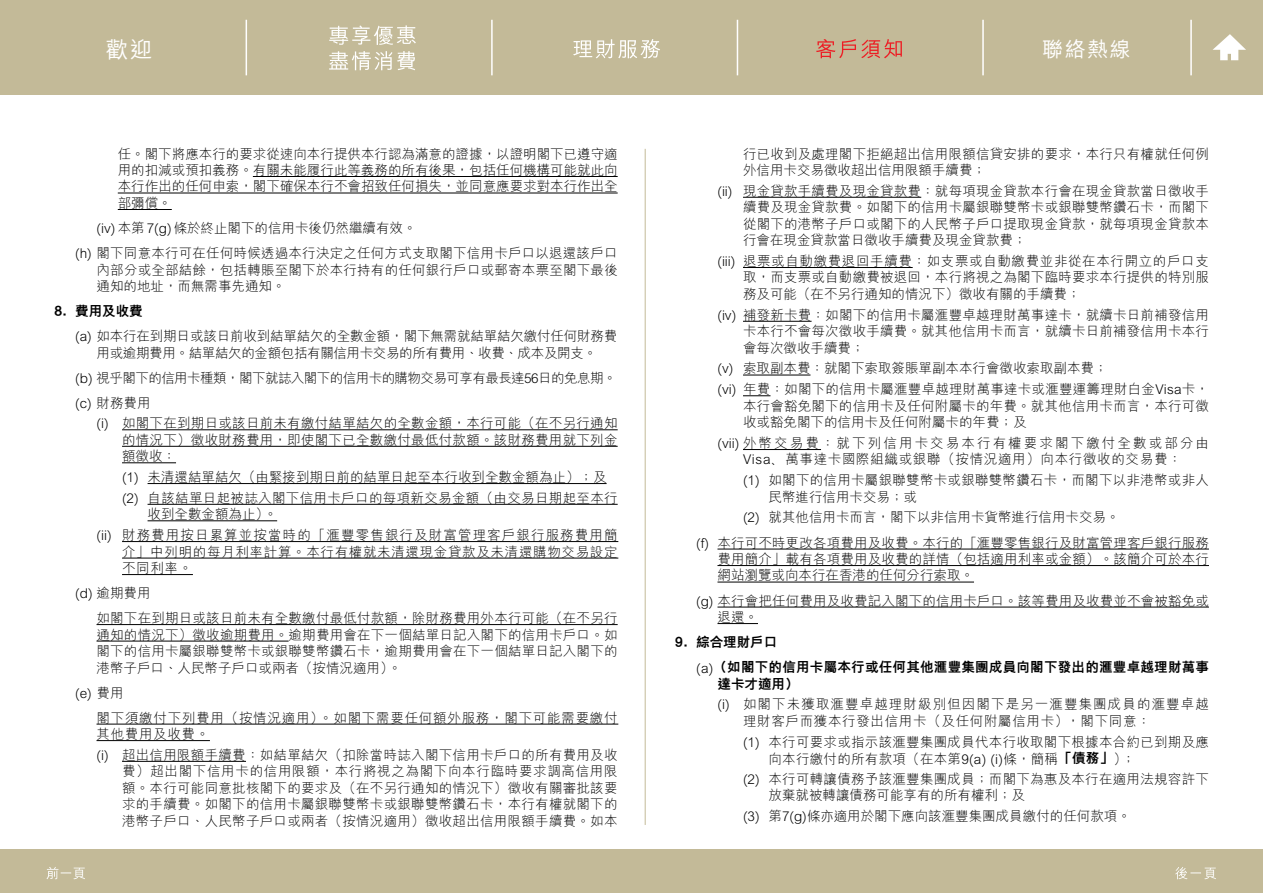
<style>
.page{position:relative;width:1263px;height:893px;background:#fff}
.page>*{position:absolute;margin:0;border:0;box-sizing:border-box;transform-origin:0 0}
.t1{font:500 22.5px "M Hei H Kfor HSBC";color:#fff}
.t2{font:500 21px "M Hei H Kfor HSBC";color:#fff}
.t3{font:300 13.5px/16.5px "M Hei H Kfor HSBC";letter-spacing:.015em;color:#000}
.t4{font:300 13.5px/20.7px "M Hei H Kfor HSBC";letter-spacing:.08em;color:#000}
.t5{font:300 13.5px/16.5px "M Hei H Kfor HSBC";letter-spacing:-.01em;color:#000;text-align:center}
.t6{font:300 13.5px/16.5px "M Hei H Kfor HSBC";letter-spacing:.105em;color:#000;text-align:center}
.t7{font:800 13.5px/25px "M Hei H Kfor HSBC";letter-spacing:.02em;color:#000}
.t8{font:300 13.5px/25px "M Hei H Kfor HSBC";letter-spacing:-.04em;color:#000}
.t9{font:300 13.5px/25px "M Hei H Kfor HSBC";letter-spacing:.055em;color:#000}
.t10{font:300 13.5px/16.5px "M Hei H Kfor HSBC";letter-spacing:.05em;color:#000}
.s1{font-weight:300}
.s2{font-weight:800}
</style>
<div class="page">
<hr style="left:645px;top:149px;width:1px;height:676px;background:#c3ba98">
<div style="left:0;top:0;width:1263px;height:95px;background:#c3ba98"></div>
<div style="left:0;top:849px;width:1263px;height:44px;background:#c3ba98"></div>
<hr style="left:246px;top:20px;width:1px;height:55px;background:#fff">
<hr style="left:491px;top:20px;width:2px;height:55px;background:#fff">
<hr style="left:737px;top:20px;width:1px;height:55px;background:#fff">
<hr style="left:982px;top:20px;width:2px;height:55px;background:#fff">
<hr style="left:1190px;top:20px;width:2px;height:55px;background:#fff">
<svg style="left:329px;top:51px;width:86px;height:19px"></svg>
<svg style="left:329px;top:25px;width:87px;height:20px"></svg>
<svg style="left:573px;top:39px;width:87px;height:20px"></svg>
<svg style="left:816px;top:39px;width:86px;height:19px"></svg>
<svg style="left:1213px;top:34px;width:33px;height:26px"></svg>
<svg style="left:47px;top:867px;width:38px;height:12px"></svg>
<svg style="left:1175px;top:867px;width:41px;height:12px"></svg>
<hr style="left:253px;top:176px;width:365px;height:1px;background:#000">
<hr style="left:118px;top:193px;width:500px;height:1px;background:#000">
<hr style="left:118px;top:209px;width:54px;height:1px;background:#000">
<hr style="left:122px;top:429px;width:496px;height:1px;background:#000">
<hr style="left:122px;top:446px;width:496px;height:1px;background:#000">
<hr style="left:122px;top:462px;width:54px;height:1px;background:#000">
<hr style="left:148px;top:483px;width:459px;height:1px;background:#000">
<hr style="left:148px;top:504px;width:470px;height:1px;background:#000">
<hr style="left:148px;top:520px;width:129px;height:1px;background:#000">
<hr style="left:122px;top:541px;width:496px;height:1px;background:#000">
<hr style="left:122px;top:558px;width:496px;height:1px;background:#000">
<hr style="left:122px;top:574px;width:71px;height:1px;background:#000">
<hr style="left:97px;top:624px;width:521px;height:1px;background:#000">
<hr style="left:97px;top:641px;width:192px;height:1px;background:#000">
<hr style="left:97px;top:724px;width:521px;height:1px;background:#000">
<hr style="left:97px;top:740px;width:113px;height:1px;background:#000">
<hr style="left:122px;top:761px;width:124px;height:1px;background:#000">
<hr style="left:743px;top:197px;width:178px;height:1px;background:#000">
<hr style="left:743px;top:267px;width:170px;height:1px;background:#000">
<hr style="left:743px;top:321px;width:68px;height:1px;background:#000">
<hr style="left:743px;top:375px;width:67px;height:1px;background:#000">
<svg style="left:743px;top:395px;width:27px;height:1px"></svg>
<hr style="left:743px;top:449px;width:78px;height:1px;background:#000">
<hr style="left:717px;top:549px;width:492px;height:1px;background:#000">
<hr style="left:717px;top:565px;width:492px;height:1px;background:#000">
<hr style="left:717px;top:582px;width:257px;height:1px;background:#000">
<hr style="left:717px;top:607px;width:492px;height:1px;background:#000">
<hr style="left:717px;top:623px;width:41px;height:1px;background:#000">
<h1 class="t1" style="left:106px;top:33px;width:48px">歡迎</h1>
<h2 class="t2" style="left:1042px;top:34px;width:90px">聯絡熱線</h2>
<p class="t3" style="left:118px;top:145px;width:501px;text-align:justify">任。閣下將應本行的要求從速向本行提供本行認為滿意的證據，以證明閣下已遵守適用的扣減或預扣義務。有關未能履行此等義務的所有後果，包括任何機構可能就此向本行作出的任何申索，閣下確保本行不會招致任何損失，並同意應要求對本行作出全部彌償。</p>
<p class="t3" style="left:75px;top:215px;width:544px;line-height:25px;text-indent:21px">(iv) 本第 7(g) 條於終止閣下的信用卡後仍然繼續有效。<br>(h) 閣下同意本行可在任何時候透過本行決定之任何方式支取閣下信用卡戶口以退還該戶口</p>
<p class="t3" style="left:97px;top:261px;width:523px">內部分或全部結餘，包括轉賬至閣下於本行持有的任何銀行戶口或郵寄本票至閣下最後通知的地址，而無需事先通知。</p>
<p class="t7" style="left:54px;top:298px;width:90px">8. 費用及收費</p>
<p class="t5" style="left:75px;top:328px;width:544px">(a) 如本行在到期日或該日前收到結單結欠的全數金額，閣下無需就結單結欠繳付任何財務費用或逾期費用。結單結欠的金額包括有關信用卡交易的所有費用、收費、成本及開支。</p>
<p class="t8" style="left:75px;top:365px;width:543px">(b) 視乎閣下的信用卡種類，閣下就誌入閣下的信用卡的購物交易可享有最長達56日的免息期。(c) 財務費用</p>
<p class="t3" style="left:122px;top:415px;width:497px;text-align:justify;text-indent:-26px">(i) 如閣下在到期日或該日前未有繳付結單結欠的全數金額，本行可能（在不另行通知的情況下）徵收財務費用，即使閣下已全數繳付最低付款額。該財務費用就下列金額徵收：</p>
<p class="t3" style="left:122px;top:466px;width:497px;line-height:20.7px">(1) 未清還結單結欠（由緊接到期日前的結單日起至本行收到全數金額為止）；及(2) 自該結單日起被誌入閣下信用卡戶口的每項新交易金額（由交易日期起至本行</p>
<p class="t4" style="left:97px;top:504px;width:523px;text-indent:51px">收到全數金額為止）。<br>(ii) 財務費用按日累算並按當時的「滙豐零售銀行及財富管理客戶銀行服務費用簡</p>
<p class="t10" style="left:122px;top:543px;width:497px">介」中列明的每月利率計算。本行有權就未清還現金貸款及未清還購物交易設定不同利率。</p>
<p class="t3" style="left:97px;top:580px;width:522px;line-height:25px;text-indent:-21px">(d) 逾期費用<br>如閣下在到期日或該日前未有全數繳付最低付款額，除財務費用外本行可能（在不另行</p>
<p class="t3" style="left:97px;top:626px;width:522px;text-align:justify">通知的情況下）徵收逾期費用。逾期費用會在下一個結單日記入閣下的信用卡戶口。如閣下的信用卡屬銀聯雙幣卡或銀聯雙幣鑽石卡，逾期費用會在下一個結單日記入閣下的港幣子戶口、人民幣子戶口或兩者（按情況適用）。</p>
<p class="t9" style="left:97px;top:680px;width:523px;text-indent:-21px">(e) 費用<br>閣下須繳付下列費用（按情況適用）。如閣下需要任何額外服務，閣下可能需要繳付</p>
<p class="t3" style="left:97px;top:723px;width:522px;line-height:20.7px">其他費用及收費。<br>(i) 超出信用限額手續費：如結單結欠（扣除當時誌入閣下信用卡戶口的所有費用及收</p>
<p class="t3" style="left:122px;top:763px;width:497px;text-align:justify">費）超出閣下信用卡的信用限額，本行將視之為閣下向本行臨時要求調高信用限額。本行可能同意批核閣下的要求及（在不另行通知的情況下）徵收有關審批該要求的手續費。如閣下的信用卡屬銀聯雙幣卡或銀聯雙幣鑽石卡，本行有權就閣下的港幣子戶口、人民幣子戶口或兩者（按情況適用）徵收超出信用限額手續費。如本</p>
<p class="t3" style="left:743px;top:145px;width:467px">行已收到及處理閣下拒絕超出信用限額信貸安排的要求，本行只有權就任何例外信用卡交易徵收超出信用限額手續費；</p>
<p class="t3" style="left:743px;top:182px;width:467px;text-align:justify;text-indent:-26px">(ii) 現金貸款手續費及現金貸款費：就每項現金貸款本行會在現金貸款當日徵收手續費及現金貸款費。如閣下的信用卡屬銀聯雙幣卡或銀聯雙幣鑽石卡，而閣下從閣下的港幣子戶口或閣下的人民幣子戶口提取現金貸款，就每項現金貸款本行會在現金貸款當日徵收手續費及現金貸款費；</p>
<p class="t3" style="left:743px;top:253px;width:467px;text-align:justify;text-indent:-26px">(iii) 退票或自動繳費退回手續費：如支票或自動繳費並非從在本行開立的戶口支取，而支票或自動繳費被退回，本行將視之為閣下臨時要求本行提供的特別服務及可能（在不另行通知的情況下）徵收有關的手續費；</p>
<p class="t3" style="left:743px;top:306px;width:467px;text-align:justify;text-indent:-26px">(iv) 補發新卡費：如閣下的信用卡屬滙豐卓越理財萬事達卡，就續卡日前補發信用卡本行不會每次徵收手續費。就其他信用卡而言，就續卡日前補發信用卡本行會每次徵收手續費；</p>
<p class="t3" style="left:717px;top:358px;width:493px;line-height:20.7px">(v) 索取副本費：就閣下索取簽賬單副本本行會徵收索取副本費；<br>(vi) 年費：如閣下的信用卡屬滙豐卓越理財萬事達卡或滙豐運籌理財白金Visa卡，</p>
<p class="t3" style="left:743px;top:397px;width:467px">本行會豁免閣下的信用卡及任何附屬卡的年費。就其他信用卡而言，本行可徵收或豁免閣下的信用卡及任何附屬卡的年費；及</p>
<p class="t6" style="left:717px;top:435px;width:493px">(vii) 外幣交易費：就下列信用卡交易本行有權要求閣下繳付全數或部分由<br>Visa﹑萬事達卡國際組織或銀聯（按情況適用）向本行徵收的交易費：</p>
<p class="t3" style="left:768px;top:472px;width:442px;text-indent:-26px">(1) 如閣下的信用卡屬銀聯雙幣卡或銀聯雙幣鑽石卡，而閣下以非港幣或非人民幣進行信用卡交易；或</p>
<p class="t3" style="left:696px;top:505px;width:514px;line-height:25px;text-indent:47px">(2) 就其他信用卡而言，閣下以非信用卡貨幣進行信用卡交易。<br>(f) 本行可不時更改各項費用及收費。本行的「滙豐零售銀行及財富管理客戶銀行服務</p>
<p class="t3" style="left:717px;top:551px;width:493px">費用簡介」載有各項費用及收費的詳情（包括適用利率或金額）。該簡介可於本行網站瀏覽或向本行在香港的任何分行索取。</p>
<p class="t3" style="left:717px;top:592px;width:493px;text-indent:-21px">(g) 本行會把任何費用及收費記入閣下的信用卡戶口。該等費用及收費並不會被豁免或退還。</p>
<p class="t7" style="left:696px;top:629px;width:514px;text-indent:-21px">9. 綜合理財戶口<br><span class="s1">(a)</span>（如閣下的信用卡屬本行或任何其他滙豐集團成員向閣下發出的滙豐卓越理財萬事</p>
<p class="t7" style="left:717px;top:671px;width:82px">達卡才適用）</p>
<p class="t4" style="left:743px;top:696px;width:467px;line-height:16.5px;text-indent:-26px">(i) 如閣下未獲取滙豐卓越理財級別但因閣下是另一滙豐集團成員的滙豐卓越理財客戶而獲本行發出信用卡（及任何附屬信用卡），閣下同意：</p>
<p class="t3" style="left:768px;top:733px;width:442px;line-height:17.1px;text-indent:-26px">(1) 本行可要求或指示該滙豐集團成員代本行收取閣下根據本合約已到期及應向本行繳付的所有款項（在本第9(a) (i)條，簡稱<span class="s2">「債務」</span>）；</p>
<p class="t3" style="left:768px;top:770px;width:442px;text-indent:-26px">(2) 本行可轉讓債務予該滙豐集團成員；而閣下為惠及本行在適用法規容許下放棄就被轉讓債務可能享有的所有權利；及</p>
<p class="t3" style="left:743px;top:808px;width:389px">(3) 第7(g)條亦適用於閣下應向該滙豐集團成員繳付的任何款項。</p>
</div>
